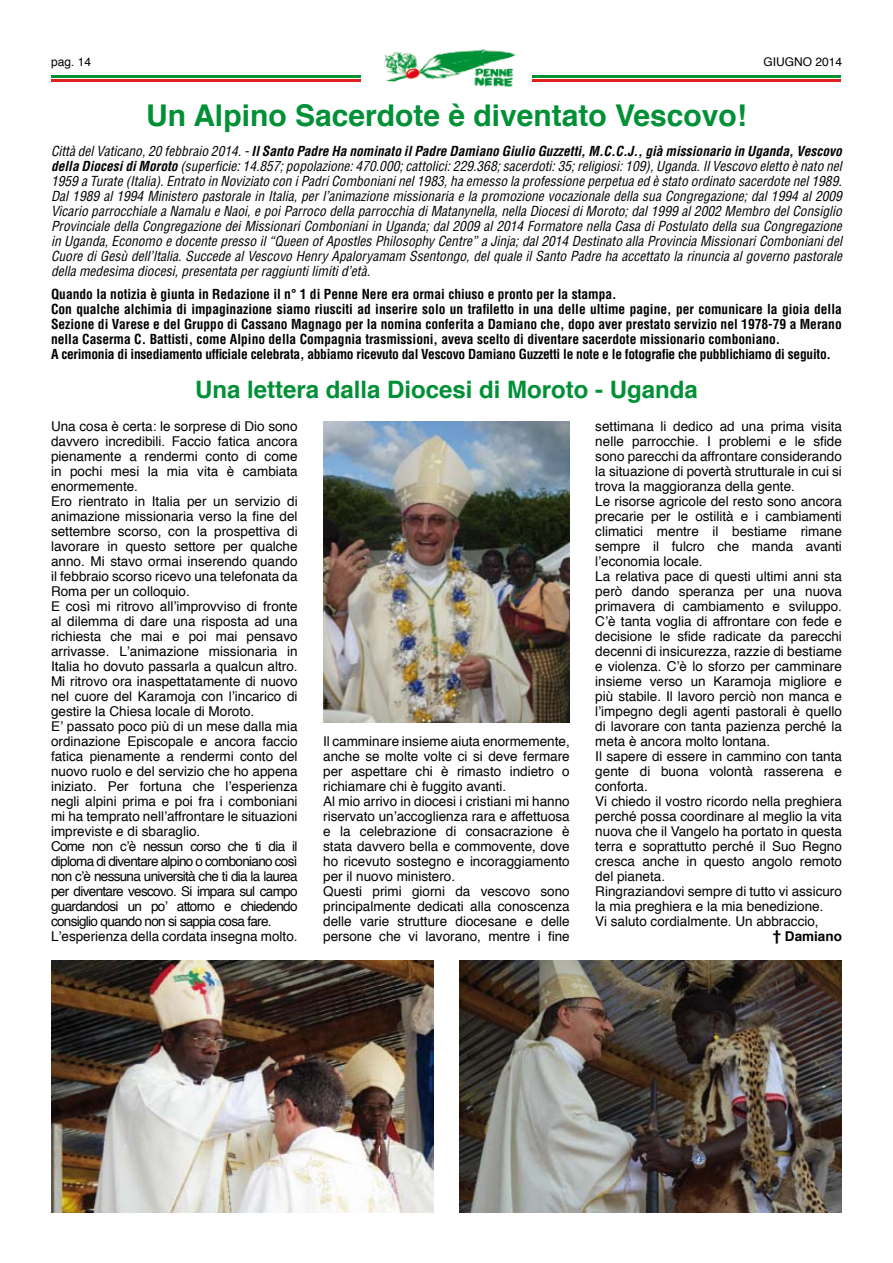
<style>
.page{position:relative;width:893px;height:1263px;background:#fff}
.page>*{position:absolute;margin:0;border:0;box-sizing:border-box;transform-origin:0 0}
.t1{font:700 30px "Helvetica";color:#009036}
.t2{font:700 24px "Helvetica";color:#009036}
.t3{font:13.5px/15px "Helvetica";color:#000}
.t4{font:italic condensed 13.5px/15px "Helvetica";color:#000;text-align:justify}
.t5{font:700 condensed 13.5px/15px "Helvetica";color:#000}
.t6{font:700 13.5px "Helvetica";color:#000}
.t7{font:12px "Helvetica";color:#000}
.s1{font-weight:700}
.s2{font-size:15px}
</style>
<div class="page">
<hr style="left:531px;top:80px;width:310px;height:2px;background:#e1221c">
<hr style="left:531px;top:75px;width:310px;height:3px;background:#009134">
<hr style="left:51px;top:80px;width:310px;height:2px;background:#e1221c">
<hr style="left:51px;top:75px;width:310px;height:3px;background:#009134">
<img style="left:384px;top:49px;width:148px;height:38px">
<img style="left:51px;top:961px;width:383px;height:251px">
<img style="left:459px;top:961px;width:383px;height:251px">
<img style="left:323px;top:421px;width:247px;height:302px">
<p class="t7" style="left:51px;top:52px;width:42px">pag. 14</p>
<p class="t7" style="left:763px;top:53px;width:80px">GIUGNO 2014</p>
<h1 class="t1" style="left:146px;top:91px;width:602px">Un Alpino Sacerdote è diventato Vescovo!</h1>
<p class="t4" style="left:51px;top:143px;width:792px">Città del Vaticano, 20 febbraio 2014. - <span class="s1">Il Santo Padre Ha nominato il Padre Damiano Giulio Guzzetti, M.C.C.J., già missionario in Uganda, Vescovo della Diocesi di Moroto</span> (superficie: 14.857; popolazione: 470.000; cattolici: 229.368; sacerdoti: 35; religiosi: 109), Uganda. Il Vescovo eletto è nato nel 1959 a Turate (Italia). Entrato in Noviziato con i Padri Comboniani nel 1983, ha emesso la professione perpetua ed è stato ordinato sacerdote nel 1989.<br>Dal 1989 al 1994 Ministero pastorale in Italia, per l’animazione missionaria e la promozione vocazionale della sua Congregazione; dal 1994 al 2009<br>Vicario parrocchiale a Namalu e Naoi, e poi Parroco della parrocchia di Matanynella, nella Diocesi di Moroto; dal 1999 al 2002 Membro del Consiglio Provinciale della Congregazione dei Missionari Comboniani in Uganda; dal 2009 al 2014 Formatore nella Casa di Postulato della sua Congregazione in Uganda, Economo e docente presso il “Queen of Apostles Philosophy Centre” a Jinja; dal 2014 Destinato alla Provincia Missionari Comboniani del Cuore di Gesù dell’Italia. Succede al Vescovo Henry Apaloryamam Ssentongo, del quale il Santo Padre ha accettato la rinuncia al governo pastorale della medesima diocesi, presentata per raggiunti limiti d’età.</p>
<p class="t5" style="left:51px;top:287px;width:792px">Quando la notizia è giunta in Redazione il n° 1 di Penne Nere era ormai chiuso e pronto per la stampa.<br>Con qualche alchimia di impaginazione siamo riusciti ad inserire solo un trafiletto in una delle ultime pagine, per comunicare la gioia della Sezione di Varese e del Gruppo di Cassano Magnago per la nomina conferita a Damiano che, dopo aver prestato servizio nel 1978-79 a Merano nella Caserma C. Battisti, come Alpino della Compagnia trasmissioni, aveva scelto di diventare sacerdote missionario comboniano.<br>A cerimonia di insediamento ufficiale celebrata, abbiamo ricevuto dal Vescovo Damiano Guzzetti le note e le fotografie che pubblichiamo di seguito.</p>
<h2 class="t2" style="left:195px;top:370px;width:504px">Una lettera dalla Diocesi di Moroto - Uganda</h2>
<p class="t3" style="left:51px;top:420px;width:248px">Una cosa è certa: le sorprese di Dio sono davvero incredibili. Faccio fatica ancora pienamente a rendermi conto di come in pochi mesi la mia vita è cambiata enormemente.<br>Ero rientrato in Italia per un servizio di animazione missionaria verso la fine del settembre scorso, con la prospettiva di lavorare in questo settore per qualche anno. Mi stavo ormai inserendo quando il febbraio scorso ricevo una telefonata da Roma per un colloquio.<br>E così mi ritrovo all’improvviso di fronte al dilemma di dare una risposta ad una richiesta che mai e poi mai pensavo arrivasse. L’animazione missionaria in Italia ho dovuto passarla a qualcun altro.<br>Mi ritrovo ora inaspettatamente di nuovo nel cuore del Karamoja con l’incarico di gestire la Chiesa locale di Moroto.<br>E’ passato poco più di un mese dalla mia ordinazione Episcopale e ancora faccio fatica pienamente a rendermi conto del nuovo ruolo e del servizio che ho appena iniziato. Per fortuna che l’esperienza negli alpini prima e poi fra i comboniani mi ha temprato nell’affrontare le situazioni impreviste e di sbaraglio.<br>Come non c’è nessun corso che ti dia il diploma di diventare alpino o comboniano così non c’è nessuna università che ti dia la laurea per diventare vescovo. Si impara sul campo guardandosi un po’ attorno e chiedendo consiglio quando non si sappia cosa fare.<br>L’esperienza della cordata insegna molto.</p>
<p class="t3" style="left:323px;top:734px;width:248px">Il camminare insieme aiuta enormemente, anche se molte volte ci si deve fermare per aspettare chi è rimasto indietro o richiamare chi è fuggito avanti.<br>Al mio arrivo in diocesi i cristiani mi hanno riservato un’accoglienza rara e affettuosa e la celebrazione di consacrazione è stata davvero bella e commovente, dove ho ricevuto sostegno e incoraggiamento per il nuovo ministero.<br>Questi primi giorni da vescovo sono principalmente dedicati alla conoscenza delle varie strutture diocesane e delle persone che vi lavorano, mentre i fine</p>
<p class="t3" style="left:595px;top:420px;width:248px">settimana li dedico ad una prima visita</p>
<p class="t3" style="left:595px;top:435px;width:248px">nelle parrocchie. I problemi e le sfide</p>
<p class="t3" style="left:595px;top:450px;width:248px">sono parecchi da affrontare considerando</p>
<p class="t3" style="left:595px;top:465px;width:248px">la situazione di povertà strutturale in cui si</p>
<p class="t3" style="left:595px;top:480px;width:201px">trova la maggioranza della gente.</p>
<p class="t3" style="left:595px;top:495px;width:248px">Le risorse agricole del resto sono ancora</p>
<p class="t3" style="left:595px;top:510px;width:248px">precarie per le ostilità e i cambiamenti</p>
<p class="t3" style="left:595px;top:525px;width:248px">climatici mentre il bestiame rimane</p>
<p class="t3" style="left:595px;top:540px;width:248px">sempre il fulcro che manda avanti</p>
<p class="t3" style="left:595px;top:555px;width:109px">l’economia locale.</p>
<p class="t3" style="left:595px;top:569px;width:248px">La relativa pace di questi ultimi anni sta</p>
<p class="t3" style="left:595px;top:584px;width:248px">però dando speranza per una nuova</p>
<p class="t3" style="left:595px;top:599px;width:248px">primavera di cambiamento e sviluppo.</p>
<p class="t3" style="left:595px;top:614px;width:248px">C’è tanta voglia di affrontare con fede e</p>
<p class="t3" style="left:595px;top:629px;width:248px">decisione le sfide radicate da parecchi</p>
<p class="t3" style="left:595px;top:644px;width:248px">decenni di insicurezza, razzie di bestiame</p>
<p class="t3" style="left:595px;top:659px;width:248px">e violenza. C’è lo sforzo per camminare</p>
<p class="t3" style="left:595px;top:674px;width:248px">insieme verso un Karamoja migliore e</p>
<p class="t3" style="left:595px;top:689px;width:248px">più stabile. Il lavoro perciò non manca e</p>
<p class="t3" style="left:595px;top:704px;width:248px">l’impegno degli agenti pastorali è quello</p>
<p class="t3" style="left:595px;top:719px;width:248px">di lavorare con tanta pazienza perché la</p>
<p class="t3" style="left:595px;top:734px;width:176px">meta è ancora molto lontana.</p>
<p class="t3" style="left:595px;top:749px;width:248px">Il sapere di essere in cammino con tanta</p>
<p class="t3" style="left:595px;top:764px;width:248px">gente di buona volontà rasserena e</p>
<p class="t3" style="left:595px;top:779px;width:54px">conforta.</p>
<p class="t3" style="left:595px;top:794px;width:248px">Vi chiedo il vostro ricordo nella preghiera</p>
<p class="t3" style="left:595px;top:809px;width:248px">perché possa coordinare al meglio la vita</p>
<p class="t3" style="left:595px;top:824px;width:248px">nuova che il Vangelo ha portato in questa</p>
<p class="t3" style="left:595px;top:839px;width:248px">terra e soprattutto perché il Suo Regno</p>
<p class="t3" style="left:595px;top:854px;width:248px">cresca anche in questo angolo remoto</p>
<p class="t3" style="left:595px;top:869px;width:71px">del pianeta.</p>
<p class="t3" style="left:595px;top:884px;width:248px">Ringraziandovi sempre di tutto vi assicuro</p>
<p class="t3" style="left:595px;top:899px;width:230px">la mia preghiera e la mia benedizione.</p>
<p class="t3" style="left:595px;top:914px;width:225px">Vi saluto cordialmente. Un abbraccio,</p>
<p class="t6" style="left:773px;top:926px;width:71px"><span class="s2">†</span> Damiano</p>
</div>
